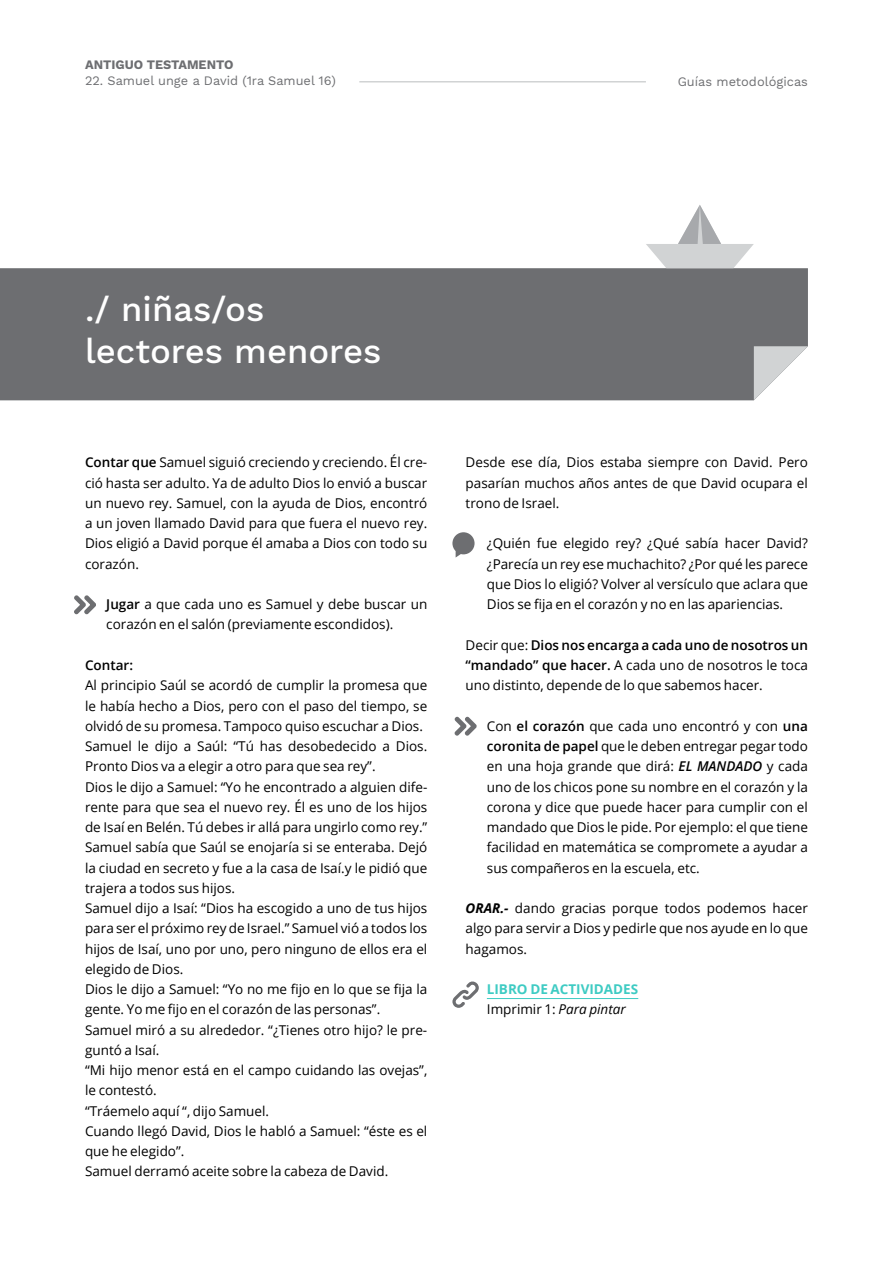
<style>
.page{position:relative;width:893px;height:1263px;background:#fff}
.page>*{position:absolute;margin:0;border:0;box-sizing:border-box;transform-origin:0 0}
.t1{font:500 34.5px/41.4px "Work Sans";color:#fff}
.t2{font:13.5px/20.2px "Open Sans";color:#000;text-align:justify}
.t3{font:700 13.5px/20.2px "Open Sans";color:#3ecbc3}
.t4{font:600 13.5px "Open Sans";color:#000}
.t5{font:12.75px "Work Sans";color:#6d6e71}
.t6{font:700 12.75px "Work Sans";color:#6d6e71}
.s1{font-weight:600}
.s2{font-weight:600;font-style:italic}
.s3{font-weight:700;font-style:italic}
.s4{font-weight:400;color:#000}
.s5{font-weight:400;font-style:italic;color:#000}
</style>
<div class="page">
<div style="left:0;top:268px;width:808px;height:132px;background:#6d6e71"></div>
<svg style="left:754px;top:346px;width:54px;height:54px"></svg>
<hr style="left:487px;top:998px;width:151px;height:1px;background:#3ecbc3">
<svg style="left:452px;top:532px;width:23px;height:25px"></svg>
<svg style="left:452px;top:981px;width:27px;height:27px"></svg>
<svg style="left:454px;top:716px;width:23px;height:20px"></svg>
<svg style="left:74px;top:595px;width:22px;height:20px"></svg>
<svg style="left:646px;top:205px;width:108px;height:63px"></svg>
<hr style="left:359px;top:81px;width:287px;height:2px;background:#d1d3d4">
<p class="t6" style="left:85px;top:58px;width:150px">ANTIGUO TESTAMENTO</p>
<p class="t5" style="left:85px;top:73px;width:252px">22. Samuel unge a David (1ra Samuel 16)</p>
<p class="t5" style="left:678px;top:74px;width:132px">Guías metodológicas</p>
<h1 class="t1" style="left:85px;top:290px;width:298px">./ niñas/os lectores menores</h1>
<p class="t2" style="left:85px;top:452px;width:344px"><span class="s1">Contar que</span> Samuel siguió creciendo y creciendo. Él cre&shy;ció hasta ser adulto. Ya de adulto Dios lo envió a buscar un nuevo rey. Samuel, con la ayuda de Dios, encontró a un joven llamado David para que fuera el nuevo rey.<br>Dios eligió a David porque él amaba a Dios con todo su corazón.</p>
<p class="t2" style="left:106px;top:594px;width:323px"><span class="s1">Jugar</span> a que cada uno es Samuel y debe buscar un corazón en el salón (previamente escondidos).</p>
<p class="t4" style="left:85px;top:656px;width:50px">Contar:</p>
<p class="t2" style="left:85px;top:675px;width:344px;text-align:left">Al principio Saúl se acordó de cumplir la promesa que le había hecho a Dios, pero con el paso del tiempo, se olvidó de su promesa. Tampoco quiso escuchar a Dios.<br>Samuel le dijo a Saúl: “Tú has desobedecido a Dios.<br>Pronto Dios va a elegir a otro para que sea rey”.<br>Dios le dijo a Samuel: “Yo he encontrado a alguien dife&shy;rente para que sea el nuevo rey. Él es uno de los hijos de Isaí en Belén. Tú debes ir allá para ungirlo como rey.” Samuel sabía que Saúl se enojaría si se enteraba. Dejó la ciudad en secreto y fue a la casa de Isaí.y le pidió que trajera a todos sus hijos.<br>Samuel dijo a Isaí: “Dios ha escogido a uno de tus hijos para ser el próximo rey de Israel.” Samuel vió a todos los hijos de Isaí, uno por uno, pero ninguno de ellos era el elegido de Dios.<br>Dios le dijo a Samuel: “Yo no me fijo en lo que se fija la gente. Yo me fijo en el corazón de las personas”.<br>Samuel miró a su alrededor. “¿Tienes otro hijo? le pre&shy;guntó a Isaí.<br>“Mi hijo menor está en el campo cuidando las ovejas”, le contestó.<br>“Tráemelo aquí “, dijo Samuel.<br>Cuando llegó David, Dios le habló a Samuel: “éste es el que he elegido”.<br>Samuel derramó aceite sobre la cabeza de David.</p>
<p class="t2" style="left:466px;top:452px;width:344px">Desde ese día, Dios estaba siempre con David. Pero pasarían muchos años antes de que David ocupara el trono de Israel.</p>
<p class="t2" style="left:487px;top:533px;width:323px">¿Quién fue elegido rey? ¿Qué sabía hacer David? ¿Parecía un rey ese muchachito? ¿Por qué les parece que Dios lo eligió? Volver al versículo que aclara que Dios se fija en el corazón y no en las apariencias.</p>
<p class="t2" style="left:466px;top:634px;width:344px">Decir que: <span class="s1">Dios nos encarga a cada uno de nosotros un “mandado” que hacer.</span> A cada uno de nosotros le toca uno distinto, depende de lo que sabemos hacer.</p>
<p class="t2" style="left:487px;top:715px;width:323px">Con <span class="s1">el corazón</span> que cada uno encontró y con <span class="s1">una coronita de papel</span> que le deben entregar pegar todo en una hoja grande que dirá: <span class="s2">EL MANDADO</span> y cada uno de los chicos pone su nombre en el corazón y la corona y dice que puede hacer para cumplir con el mandado que Dios le pide. Por ejemplo: el que tiene facilidad en matemática se compromete a ayudar a sus compañeros en la escuela, etc.</p>
<p class="t2" style="left:466px;top:898px;width:344px"><span class="s3">ORAR.-</span> dando gracias porque todos podemos hacer algo para servir a Dios y pedirle que nos ayude en lo que hagamos.</p>
<p class="t3" style="left:487px;top:979px;width:153px">LIBRO DE ACTIVIDADES<br><span class="s4">Imprimir 1:</span> <span class="s5">Para pintar</span></p>
</div>
